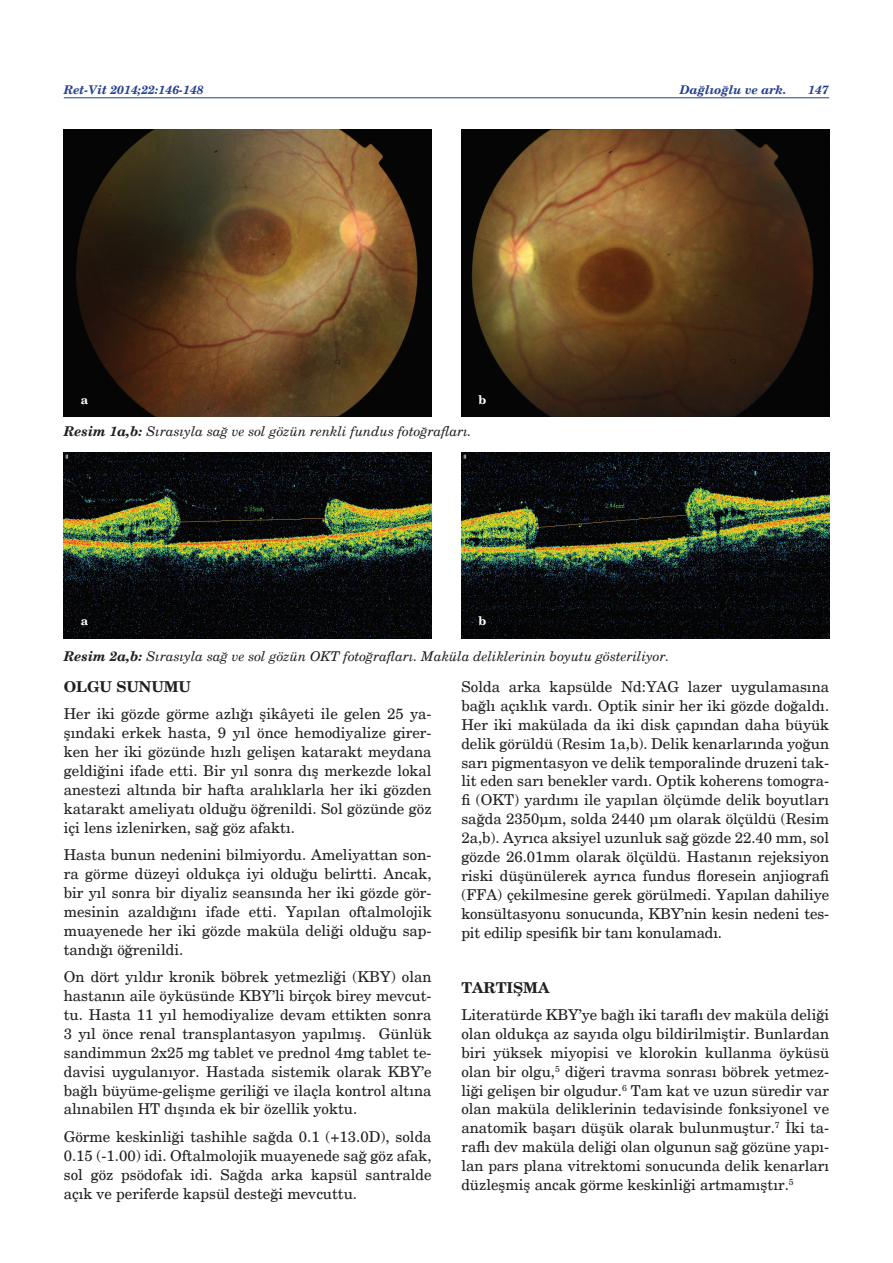
<style>
.page{position:relative;width:893px;height:1263px;background:#fff}
.page>*{position:absolute;margin:0;border:0;box-sizing:border-box;transform-origin:0 0}
.t1{font:15px/18.9px "New Century Schlbk";color:#231f20;text-align:justify}
.Gövde_Metni_Girintis{font:700 15px "New Century Schlbk";color:#231f20}
.t2{font:italic 13.5px "New Century Schlbk";color:#231f20}
.t3{font:italic 700 12px "New Century Schlbk";color:#253f8e}
.dipnotlar{font:700 12px "New Century Schlbk";color:#fff}
.s1{font-weight:700}
</style>
<div class="page">
<hr style="left:64px;top:97px;width:765px;height:1px;background:#253f8e">
<img style="left:64px;top:129px;width:368px;height:288px">
<img style="left:64px;top:453px;width:367px;height:186px">
<img style="left:461px;top:129px;width:368px;height:288px">
<img style="left:461px;top:453px;width:368px;height:186px">
<p class="t3" style="left:64px;top:82px;width:142px">Ret-Vit 2014;22:146-148</p>
<p class="t3" style="left:680px;top:82px;width:109px">Dağlıoğlu ve ark.</p>
<p class="t3" style="left:808px;top:82px;width:22px">147</p>
<p class="dipnotlar" style="left:81px;top:392px;width:9px">a</p>
<p class="dipnotlar" style="left:478px;top:392px;width:9px">b</p>
<p class="t2" style="left:64px;top:424px;width:409px"><span class="s1">Resim 1a,b:</span> Sırasıyla sağ ve sol gözün renkli fundus fotoğrafları.</p>
<p class="dipnotlar" style="left:81px;top:613px;width:9px">a</p>
<p class="dipnotlar" style="left:478px;top:613px;width:9px">b</p>
<p class="t2" style="left:64px;top:648px;width:607px"><span class="s1">Resim 2a,b:</span> Sırasıyla sağ ve sol gözün OKT fotoğrafları. Maküla deliklerinin boyutu gösteriliyor.</p>
<p class="Gövde_Metni_Girintis" style="left:64px;top:677px;width:129px">OLGU SUNUMU</p>
<p class="t1" style="left:64px;top:705px;width:369px">Her iki gözde görme azlığı şikâyeti ile gelen 25 ya&shy;şındaki erkek hasta, 9 yıl önce hemodiyalize girer&shy;ken her iki gözünde hızlı gelişen katarakt meydana geldiğini ifade etti. Bir yıl sonra dış merkezde lokal anestezi altında bir hafta aralıklarla her iki gözden katarakt ameliyatı olduğu öğrenildi. Sol gözünde göz içi lens izlenirken, sağ göz afaktı.</p>
<p class="t1" style="left:64px;top:845px;width:369px">Hasta bunun nedenini bilmiyordu. Ameliyattan son&shy;ra görme düzeyi oldukça iyi olduğu belirtti. Ancak, bir yıl sonra bir diyaliz seansında her iki gözde gör&shy;mesinin azaldığını ifade etti. Yapılan oftalmolojik muayenede her iki gözde maküla deliği olduğu sap&shy;tandığı öğrenildi.</p>
<p class="t1" style="left:64px;top:967px;width:369px">On dört yıldır kronik böbrek yetmezliği (KBY) olan hastanın aile öyküsünde KBY’li birçok birey mevcut&shy;tu. Hasta 11 yıl hemodiyalize devam ettikten sonra 3 yıl önce renal transplantasyon yapılmış. Günlük sandimmun 2x25 mg tablet ve prednol 4mg tablet te&shy;davisi uygulanıyor. Hastada sistemik olarak KBY’e bağlı büyüme-gelişme geriliği ve ilaçla kontrol altına alınabilen HT dışında ek bir özellik yoktu.</p>
<p class="t1" style="left:64px;top:1127px;width:369px">Görme keskinliği tashihle sağda 0.1 (+13.0D), solda 0.15 (-1.00) idi. Oftalmolojik muayenede sağ göz afak, sol göz psödofak idi. Sağda arka kapsül santralde açık ve periferde kapsül desteği mevcuttu.</p>
<p class="t1" style="left:461px;top:677px;width:369px">Solda arka kapsülde Nd:YAG lazer uygulamasına bağlı açıklık vardı. Optik sinir her iki gözde doğaldı.<br>Her iki makülada da iki disk çapından daha büyük delik görüldü (Resim 1a,b). Delik kenarlarında yoğun sarı pigmentasyon ve delik temporalinde druzeni tak&shy;lit eden sarı benekler vardı. Optik koherens tomogra&shy;fi (OKT) yardımı ile yapılan ölçümde delik boyutları sağda 2350µm, solda 2440 µm olarak ölçüldü (Resim 2a,b). Ayrıca aksiyel uzunluk sağ gözde 22.40 mm, sol gözde 26.01mm olarak ölçüldü. Hastanın rejeksiyon riski düşünülerek ayrıca fundus floresein anjiografi (FFA) çekilmesine gerek görülmedi. Yapılan dahiliye konsültasyonu sonucunda, KBY’nin kesin nedeni tes&shy;pit edilip spesifik bir tanı konulamadı.</p>
<p class="Gövde_Metni_Girintis" style="left:461px;top:978px;width:90px">TARTIŞMA</p>
<p class="t1" style="left:461px;top:1005px;width:369px">Literatürde KBY’ye bağlı iki taraflı dev maküla deliği olan oldukça az sayıda olgu bildirilmiştir. Bunlardan biri yüksek miyopisi ve klorokin kullanma öyküsü olan bir olgu,<sup>5</sup> diğeri travma sonrası böbrek yetmez&shy;liği gelişen bir olgudur.<sup>6</sup> Tam kat ve uzun süredir var olan maküla deliklerinin tedavisinde fonksiyonel ve anatomik başarı düşük olarak bulunmuştur.<sup>7</sup> İki ta&shy;raflı dev maküla deliği olan olgunun sağ gözüne yapı&shy;lan pars plana vitrektomi sonucunda delik kenarları düzleşmiş ancak görme keskinliği artmamıştır.<sup>5</sup></p>
</div>
